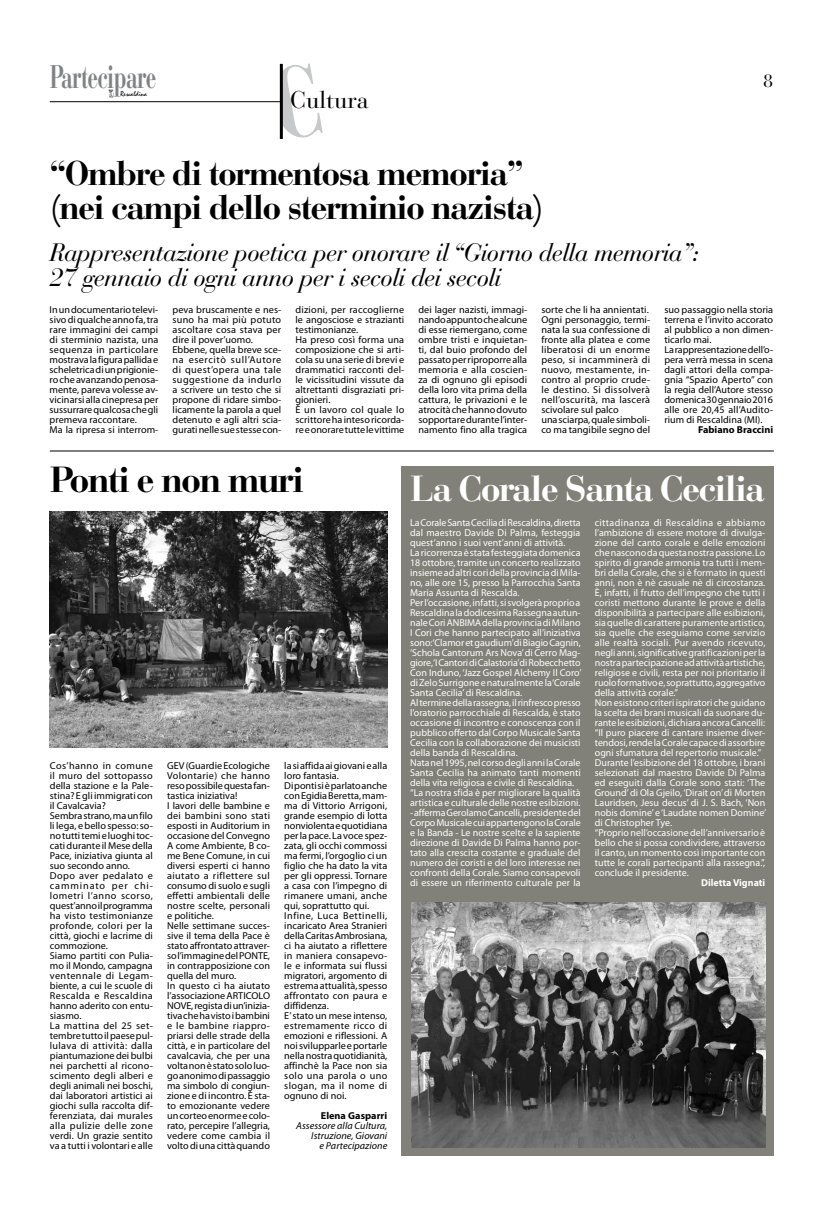
<style>
.page{position:relative;width:823px;height:1219px;background:#fff}
.page>*{position:absolute;margin:0;border:0;box-sizing:border-box;transform-origin:0 0}
.t1{font:700 36px "Bauer Bodoni Std";letter-spacing:-.05em;color:#fff}
.t2{font:700 36px "Bauer Bodoni Std";letter-spacing:-.05em;color:#000}
.t3{font:700 34px/34px "Bauer Bodoni Std";letter-spacing:-.05em;color:#000}
.t4{font:700 32.5px "Bauer Bodoni Std";letter-spacing:-.03em;color:#808285;scale:.65 1}
.t5{font:italic 25px/25px "Bauer Bodoni Std";letter-spacing:-.03em;color:#000}
.t6{font:24px "Bauer Bodoni Std";color:#000}
.t7{font:18px "Bauer Bodoni Std";color:#000}
.t8{font:10px/10px "Myriad Pro";letter-spacing:.005em;color:#000}
.t9{font:10px/10px "Myriad Pro";color:#fff}
.t10{font:italic 10px/10px "Myriad Pro";letter-spacing:.005em;color:#000;text-align:right}
.t11{font:700 10px "Myriad Pro";letter-spacing:.005em;color:#000}
.t12{font:700 10px "Myriad Pro";color:#fff}
.t13{font:6.9px "Mistral Std";color:#000}
</style>
<div class="page">
<svg style="left:109px;top:89px;width:5px;height:8px"></svg>
<hr style="left:50px;top:101px;width:231px;height:1px;background:#000">
<hr style="left:50px;top:451px;width:723px;height:1px;background:#000">
<div style="left:401px;top:466px;width:372px;height:689px;background:#818179"></div>
<img style="left:50px;top:511px;width:337px;height:236px">
<img style="left:411px;top:903px;width:353px;height:244px">
<svg style="left:268px;top:63px;width:15px;height:76px"></svg>
<h3 class="t4" style="left:50px;top:57px;width:165px">Partecipare</h3>
<p class="t13" style="left:120px;top:90px;width:28px">Rescaldina</p>
<h3 class="t6" style="left:290px;top:86px;width:80px">Cultura</h3>
<h2 class="t3" style="left:50px;top:156px;width:495px">“Ombre di tormentosa memoria” (nei campi dello sterminio nazista)</h2>
<h3 class="t5" style="left:50px;top:240px;width:651px">Rappresentazione poetica per onorare il “Giorno della memoria”:<br>27 gennaio di ogni anno per i secoli dei secoli</h3>
<h3 class="t7" style="left:762px;top:70px;width:12px">8</h3>
<p class="t8" style="left:50px;top:305px;width:110px">In un documentario televi&shy;sivo di qualche anno fa, tra rare immagini dei campi di sterminio nazista, una sequenza in particolare mostrava la figura pallida e scheletrica di un prigionie&shy;ro che avanzando penosa&shy;mente, pareva volesse av&shy;vicinarsi alla cinepresa per sussurrare qualcosa che gli premeva raccontare.<br>Ma la ripresa si interrom-</p>
<p class="t8" style="left:172px;top:305px;width:110px">peva bruscamente e nes&shy;suno ha mai più potuto ascoltare cosa stava per dire il pover’uomo.<br>Ebbene, quella breve sce&shy;na esercitò sull’Autore di quest’opera una tale suggestione da indurlo a scrivere un testo che si propone di ridare simbo&shy;licamente la parola a quel detenuto e agli altri scia&shy;gurati nelle sue stesse con-</p>
<p class="t8" style="left:295px;top:305px;width:110px">dizioni, per raccoglierne le angosciose e strazianti testimonianze.<br>Ha preso così forma una composizione che si arti&shy;cola su una serie di brevi e drammatici racconti del&shy;le vicissitudini vissute da altrettanti disgraziati pri&shy;gionieri.<br>È un lavoro col quale lo scrittore ha inteso ricorda&shy;re e onorare tutte le vittime</p>
<p class="t8" style="left:418px;top:305px;width:110px;text-align:justify">dei lager nazisti, immagi&shy;nando appunto che alcune di esse riemergano, come ombre tristi e inquietan&shy;ti, dal buio profondo del passato per riproporre alla memoria e alla coscien&shy;za di ognuno gli episodi della loro vita prima della cattura, le privazioni e le atrocità che hanno dovuto sopportare durante l’inter&shy;namento fino alla tragica</p>
<p class="t8" style="left:541px;top:305px;width:110px">sorte che li ha annientati.<br>Ogni personaggio, termi&shy;nata la sua confessione di fronte alla platea e come liberatosi di un enorme peso, si incamminerà di nuovo, mestamente, in&shy;contro al proprio crude&shy;le destino. Si dissolverà nell’oscurità, ma lascerà scivolare sul palco<br>una sciarpa, quale simboli&shy;co ma tangibile segno del</p>
<p class="t8" style="left:664px;top:305px;width:110px">suo passaggio nella storia terrena e l’invito accorato al pubblico a non dimen&shy;ticarlo mai.<br>La rappresentazione dell’o&shy;pera verrà messa in scena dagli attori della compa&shy;gnia “Spazio Aperto” con la regia dell’Autore stesso domenica 30 gennaio 2016 alle ore 20,45 all’Audito&shy;rium di Rescaldina (MI).</p>
<p class="t11" style="left:697px;top:424px;width:76px">Fabiano Braccini</p>
<h1 class="t2" style="left:50px;top:458px;width:255px">Ponti e non muri</h1>
<h1 class="t1" style="left:410px;top:467px;width:356px">La Corale Santa Cecilia</h1>
<p class="t9" style="left:410px;top:517px;width:173px">La Corale Santa Cecilia di Rescaldina, diretta dal maestro Davide Di Palma, festeggia quest’anno i suoi vent’anni di attività.<br>La ricorrenza è stata festeggiata domenica 18 ottobre, tramite un concerto realizzato insieme ad altri cori della provincia di Mila&shy;no, alle ore 15, presso la Parrocchia Santa Maria Assunta di Rescalda.<br>Per l’occasione, infatti, si svolgerà proprio a Rescaldina la dodicesima Rassegna autun&shy;nale Cori ANBIMA della provincia di Milano I Cori che hanno partecipato all’iniziativa sono: ‘Clamor et gaudium’di Biagio Cagnin, ‘Schola Cantorum Ars Nova’ di Cerro Mag&shy;giore, ‘I Cantori di Calastoria’di Robecchetto Con Induno, ‘Jazz Gospel Alchemy Il Coro’ di Zelo Surrigone e naturalmente la ‘Corale Santa Cecilia’ di Rescaldina.<br>Al termine della rassegna, il rinfresco presso l’oratorio parrocchiale di Rescalda, è stato occasione di incontro e conoscenza con il pubblico offerto dal Corpo Musicale Santa Cecilia con la collaborazione dei musicisti della banda di Rescaldina.<br>Nata nel 1995, nel corso degli anni la Corale Santa Cecilia ha animato tanti momenti della vita religiosa e civile di Rescaldina. “La nostra sfida è per migliorare la qualità artistica e culturale delle nostre esibizioni.</p>
<p class="t9" style="left:410px;top:807px;width:172px;text-align:justify">- afferma Gerolamo Cancelli, presidente del Corpo Musicale cui appartengono la Corale e la Banda - Le nostre scelte e la sapiente direzione di Davide Di Palma hanno por&shy;tato alla crescita costante e graduale del numero dei coristi e del loro interesse nei confronti della Corale. Siamo consapevoli di essere un riferimento culturale per la</p>
<p class="t9" style="left:594px;top:517px;width:173px">cittadinanza di Rescaldina e abbiamo l’ambizione di essere motore di divulga&shy;zione del canto corale e delle emozioni che nascono da questa nostra passione. Lo spirito di grande armonia tra tutti i mem&shy;bri della Corale, che si è formato in questi anni, non è nè casuale nè di circostanza.<br>È, infatti, il frutto dell’impegno che tutti i coristi mettono durante le prove e della disponibilità a partecipare alle esibizioni, sia quelle di carattere puramente artistico, sia quelle che eseguiamo come servizio alle realtà sociali. Pur avendo ricevuto, negli anni, significative gratificazioni per la nostra partecipazione ad attività artistiche, religiose e civili, resta per noi prioritario il ruolo formativo e, soprattutto, aggregativo della attività corale.”<br>Non esistono criteri ispiratori che guidano la scelta dei brani musicali da suonare du&shy;rante le esibizioni, dichiara ancora Cancelli: “Il puro piacere di cantare insieme diver&shy;tendosi, rende la Corale capace di assorbire ogni sfumatura del repertorio musicale.” Durante l’esibizione del 18 ottobre, i brani selezionati dal maestro Davide Di Palma ed eseguiti dalla Corale sono stati: ‘The Ground’ di Ola Gjeilo, ‘Dirait on’ di Morten Lauridsen, Jesu decus’ di J. S. Bach, ‘Non nobis domine’ e ‘Laudate nomen Domine’ di Christopher Tye.<br>“Proprio nell’occasione dell’anniversario è bello che si possa condividere, attraverso il canto, un momento così importante con tutte le corali partecipanti alla rassegna.”, conclude il presidente.</p>
<p class="t12" style="left:700px;top:877px;width:66px">Diletta Vignati</p>
<p class="t8" style="left:50px;top:760px;width:104px">Cos’hanno in comune il muro del sottopasso della stazione e la Pale&shy;stina? E gli immigrati con il Cavalcavia?<br>Sembra strano, ma un filo li lega, e bello spesso: so&shy;no tutti temi e luoghi toc&shy;cati durante il Mese della<br>Pace, iniziativa giunta al suo secondo anno.<br>Dopo aver pedalato e camminato per chi&shy;lometri l’anno scorso, quest’anno il programma ha visto testimonianze profonde, colori per la città, giochi e lacrime di commozione.<br>Siamo partiti con Pulia&shy;mo il Mondo, campagna ventennale di Legam&shy;biente, a cui le scuole di<br>Rescalda e Rescaldina hanno aderito con entu&shy;siasmo.<br>La mattina del 25 set&shy;tembre tutto il paese pul&shy;lulava di attività: dalla piantumazione dei bulbi nei parchetti al ricono&shy;scimento degli alberi e degli animali nei boschi, dai laboratori artistici ai giochi sulla raccolta dif&shy;ferenziata, dai murales alla pulizie delle zone verdi. Un grazie sentito va a tutti i volontari e alle</p>
<p class="t8" style="left:167px;top:760px;width:104px">GEV (Guardie Ecologiche<br>Volontarie) che hanno reso possibile questa fan&shy;tastica iniziativa!<br>I lavori delle bambine e dei bambini sono stati esposti in Auditorium in occasione del Convegno<br>A come Ambiente, B co&shy;me Bene Comune, in cui diversi esperti ci hanno aiutato a riflettere sul consumo di suolo e sugli effetti ambientali delle nostre scelte, personali e politiche.<br>Nelle settimane succes&shy;sive il tema della Pace è stato affrontato attraver&shy;so l’immagine del PONTE, in contrapposizione con quella del muro.<br>In questo ci ha aiutato l’associazione ARTICOLO<br>NOVE, regista di un’inizia&shy;tiva che ha visto i bambini e le bambine riappro&shy;priarsi delle strade della città, e in particolare del cavalcavia, che per una volta non è stato solo luo&shy;go anonimo di passaggio ma simbolo di congiun&shy;zione e di incontro. È sta&shy;to emozionante vedere un corteo enorme e colo&shy;rato, percepire l’allegria, vedere come cambia il volto di una città quando</p>
<p class="t8" style="left:284px;top:760px;width:104px">la si affida ai giovani e alla loro fantasia.<br>Di ponti si è parlato anche con Egidia Beretta, mam&shy;ma di Vittorio Arrigoni, grande esempio di lotta nonviolenta e quotidiana per la pace. La voce spez&shy;zata, gli occhi commossi ma fermi, l’orgoglio ci un figlio che ha dato la vita per gli oppressi. Tornare a casa con l’impegno di rimanere umani, anche qui, soprattutto qui.<br>Infine, Luca Bettinelli, incaricato Area Stranieri della Caritas Ambrosiana, ci ha aiutato a riflettere in maniera consapevo&shy;le e informata sui flussi migratori, argomento di estrema attualità, spesso affrontato con paura e diffidenza.<br>E’ stato un mese intenso, estremamente ricco di emozioni e riflessioni. A noi svilupparle e portarle nella nostra quotidianità, affinchè la Pace non sia solo una parola o uno slogan, ma il nome di ognuno di noi.</p>
<p class="t11" style="left:320px;top:1110px;width:68px">Elena Gasparri</p>
<p class="t10" style="left:296px;top:1120px;width:92px">Assessore alla Cultura,<br>Istruzione, Giovani<br>e Partecipazione</p>
</div>
